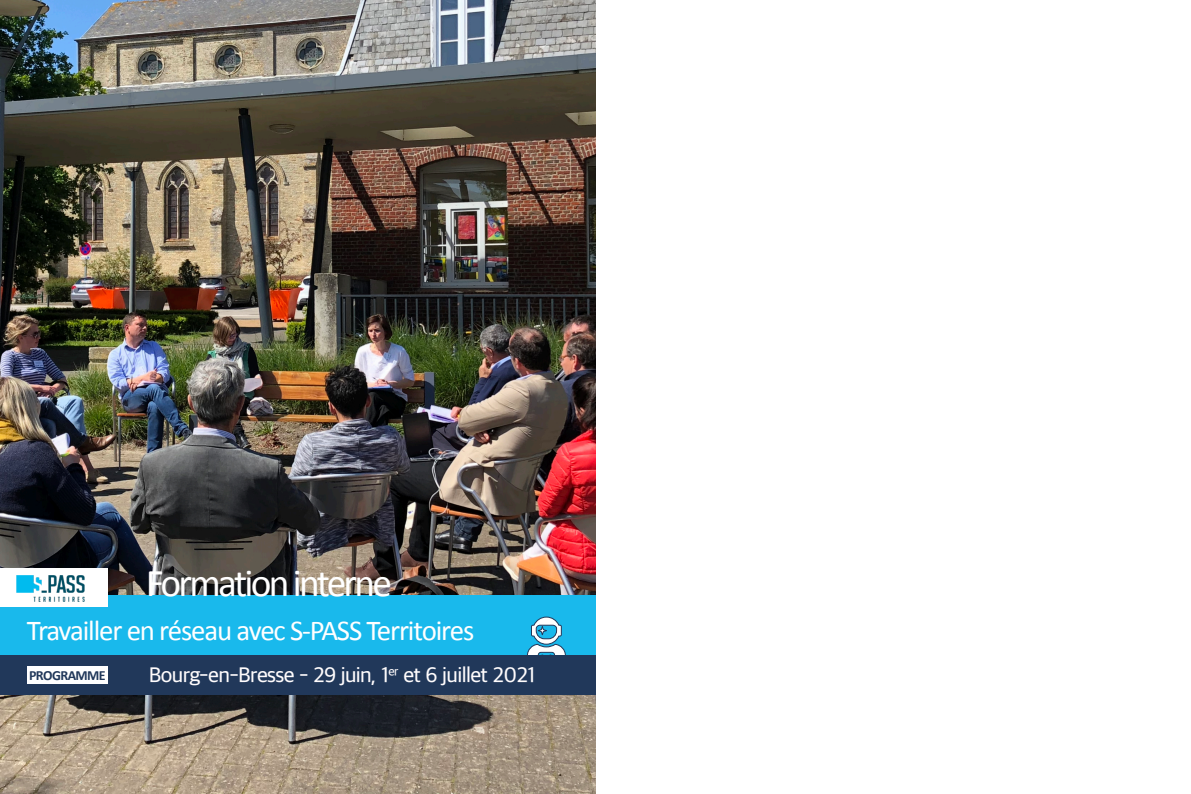
<style>
.page{position:relative;width:1191px;height:794px;background:#fff}
.page>*{position:absolute;margin:0;border:0;box-sizing:border-box;transform-origin:0 0}
.t1{font:39.38px "Calibri";letter-spacing:-.07em;color:#fff}
.t2{font:28.88px "Calibri";letter-spacing:-.04em;color:#fff}
.t3{font:500 21.88px "Apple SD Gothic Neo";letter-spacing:-.03em;color:#fffcfd}
.t4{font:700 14px "Calibri";letter-spacing:-.04em;color:#21385a}
</style>
<div class="page">
<img style="left:0;top:0;width:595px;height:794px">
<div style="left:0;top:595px;width:595px;height:99px;background:#19b9ec"></div>
<svg style="left:527px;top:617px;width:38px;height:38px"></svg>
<div style="left:0;top:655px;width:595px;height:39px;background:#21385a"></div>
<div style="left:27px;top:666px;width:81px;height:17px;background:#fff"></div>
<div style="left:0;top:568px;width:108px;height:39px;background:#fff"></div>
<img style="left:16px;top:575px;width:68px;height:27px">
<h1 class="t1" style="left:146px;top:566px;width:248px">Formation interne</h1>
<h2 class="t2" style="left:27px;top:618px;width:449px">Travailler en réseau avec S-PASS Territoires</h2>
<p class="t3" style="left:149px;top:663px;width:388px">Bourg-en-Bresse - 29 juin, 1<sup>er</sup> et 6 juillet 2021</p>
<p class="t4" style="left:29px;top:669px;width:78px">PROGRAMME</p>
</div>
